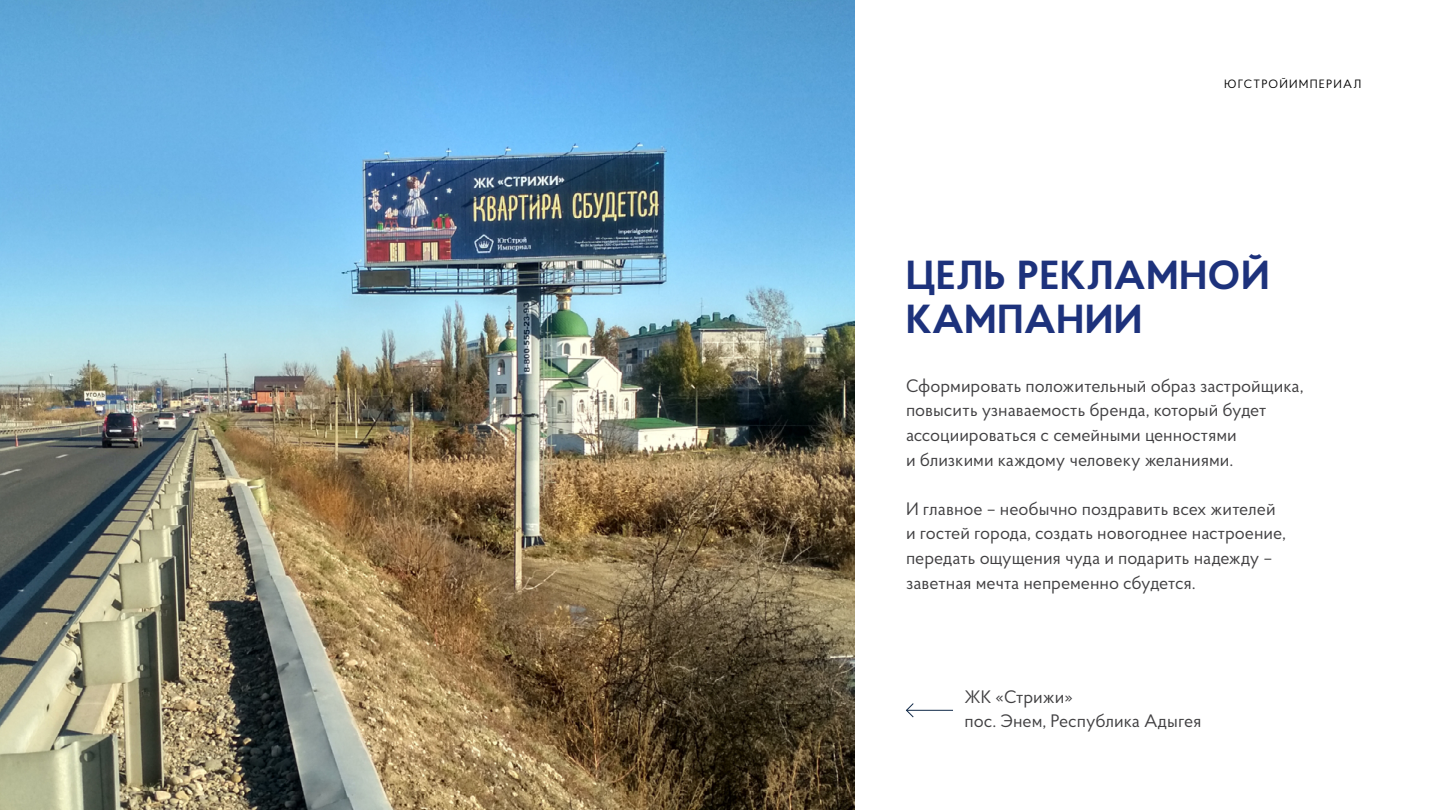
<style>
.page{position:relative;width:1440px;height:810px;background:#fff}
.page>*{position:absolute;margin:0;border:0;box-sizing:border-box;transform-origin:0 0}
.t1{font:700 40.5px/44.1px "Proba Pro";letter-spacing:.025em;color:#1d327c}
.t2{font:18px/24.6px "Proba Pro";color:#414042}
.t3{font:12px "Proba Pro";letter-spacing:.1em;color:#000}
</style>
<div class="page">
<img style="left:0;top:0;width:855px;height:810px">
<svg style="left:906px;top:703px;width:8px;height:15px"></svg>
<hr style="left:907px;top:710px;width:46px;height:1px;background:#0f2847">
<p class="t3" style="left:1224px;top:76px;width:139px">ЮГСТРОЙИМПЕРИАЛ</p>
<h1 class="t1" style="left:906px;top:251px;width:365px">ЦЕЛЬ РЕКЛАМНОЙ<br>КАМПАНИИ</h1>
<p class="t2" style="left:906px;top:373px;width:399px">Сформировать положительный образ застройщика, повысить узнаваемость бренда, который будет ассоциироваться с семейными ценностями<br>и близкими каждому человеку желаниями.</p>
<p class="t2" style="left:906px;top:496px;width:381px">И главное – необычно поздравить всех жителей и гостей города, создать новогоднее настроение, передать ощущения чуда и подарить надежду – заветная мечта непременно сбудется.</p>
<p class="t2" style="left:964px;top:684px;width:238px">ЖК «Стрижи»<br>пос. Энем, Республика Адыгея</p>
</div>
